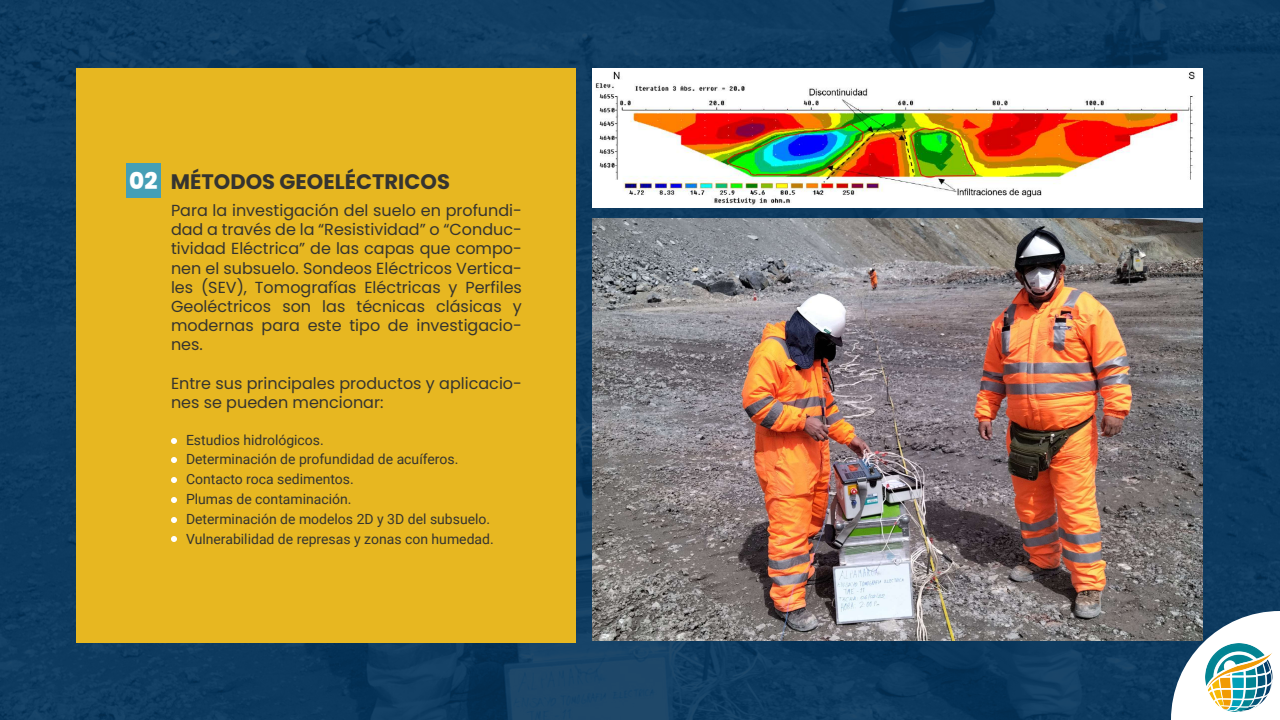
<style>
.page{position:relative;width:1280px;height:720px;background:#fff}
.page>*{position:absolute;margin:0;border:0;box-sizing:border-box;transform-origin:0 0}
.t1{font:700 21px "Poppins";color:#353430}
.t2{font:16px/19.2px "Poppins";color:#353430;text-align:justify}
.t3{font:14px/19.8px "Roboto";color:#353430}
.s1{font-weight:800;font-size:23px;color:#fff}
</style>
<div class="page">
<img style="left:0;top:0;width:1280px;height:720px">
<div style="left:76px;top:69px;width:500px;height:574px;background:#e7b721"></div>
<div style="left:126px;top:163px;width:35px;height:35px;background:#459fb6"></div>
<svg style="left:171px;top:438px;width:6px;height:6px"></svg>
<svg style="left:171px;top:457px;width:6px;height:6px"></svg>
<svg style="left:171px;top:477px;width:6px;height:6px"></svg>
<svg style="left:171px;top:497px;width:6px;height:6px"></svg>
<svg style="left:171px;top:517px;width:6px;height:6px"></svg>
<svg style="left:171px;top:536px;width:6px;height:6px"></svg>
<img style="left:592px;top:219px;width:611px;height:421px">
<svg style="left:1171px;top:611px;width:109px;height:109px"></svg>
<img style="left:1205px;top:644px;width:67px;height:67px">
<img style="left:592px;top:69px;width:610px;height:139px">
<h1 class="t1" style="left:129px;top:169px;width:322px"><span class="s1">02</span> MÉTODOS GEOELÉCTRICOS</h1>
<p class="t2" style="left:171px;top:201px;width:353px">Para la investigación del suelo en profundi&shy;dad a través de la “Resistividad” o “Conduc&shy;tividad Eléctrica” de las capas que compo&shy;nen el subsuelo. Sondeos Eléctricos Vertica&shy;les (SEV), Tomografías Eléctricas y Perfiles Geoléctricos son las técnicas clásicas y modernas para este tipo de investigacio&shy;nes.</p>
<p class="t2" style="left:171px;top:374px;width:353px">Entre sus principales productos y aplicacio&shy;nes se pueden mencionar:</p>
<p class="t3" style="left:186px;top:429px;width:309px">Estudios hidrológicos.<br>Determinación de profundidad de acuíferos.<br>Contacto roca sedimentos.<br>Plumas de contaminación.<br>Determinación de modelos 2D y 3D del subsuelo.<br>Vulnerabilidad de represas y zonas con humedad.</p>
</div>
